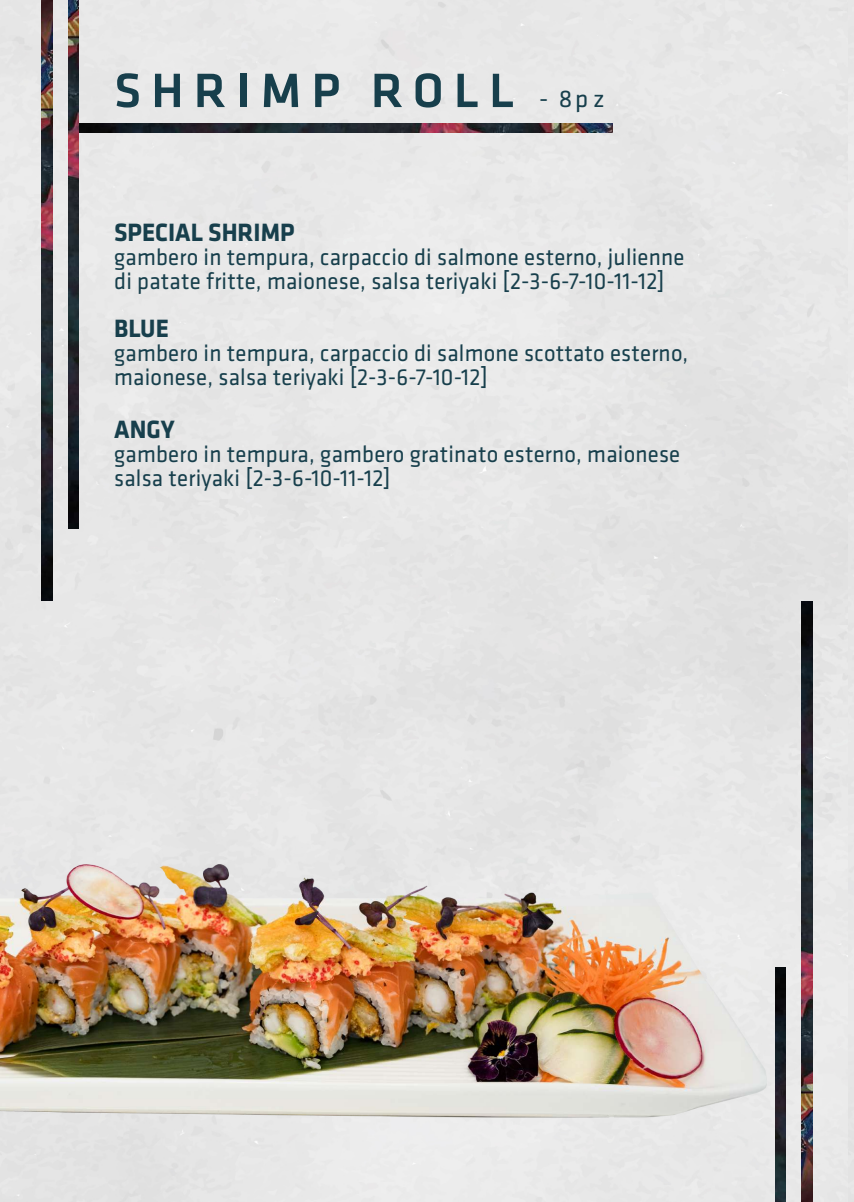
<style>
.page{position:relative;width:854px;height:1202px;background:#fff}
.page>*{position:absolute;margin:0;border:0;box-sizing:border-box;transform-origin:0 0}
.t1{font:500 50px "Klavika";letter-spacing:.2em;color:#173f4c}
.t2{font:700 26px "Klavika";color:#173f4c;scale:.95 1}
.t3{font:24px/24px "Klavika";letter-spacing:.01em;color:#173f4c;scale:.95 1}
.s1{font-weight:400;font-size:25px}
</style>
<div class="page">
<div style="left:0;top:0;width:853px;height:1202px;background:#e7e7e7"></div>
<img style="left:79px;top:123px;width:533px;height:9px">
<img style="left:42px;top:0;width:10px;height:601px">
<img style="left:68px;top:0;width:11px;height:529px">
<img style="left:801px;top:601px;width:11px;height:601px">
<img style="left:774px;top:967px;width:11px;height:235px">
<img style="left:0;top:716px;width:780px;height:480px">
<h1 class="t1" style="left:114px;top:63px;width:491px">SHRIMP ROLL <span class="s1">- 8pz</span></h1>
<p class="t2" style="left:114px;top:218px;width:191px">SPECIAL SHRIMP</p>
<p class="t3" style="left:114px;top:245px;width:601px">gambero in tempura, carpaccio di salmone esterno, julienne di patate fritte, maionese, salsa teriyaki [2-3-6-7-10-11-12]</p>
<p class="t2" style="left:114px;top:314px;width:59px">BLUE</p>
<p class="t3" style="left:114px;top:342px;width:605px">gambero in tempura, carpaccio di salmone scottato esterno, maionese, salsa teriyaki [2-3-6-7-10-12]</p>
<p class="t2" style="left:114px;top:415px;width:65px">ANGY</p>
<p class="t3" style="left:114px;top:442px;width:597px">gambero in tempura, gambero gratinato esterno, maionese salsa teriyaki [2-3-6-10-11-12]</p>
</div>
